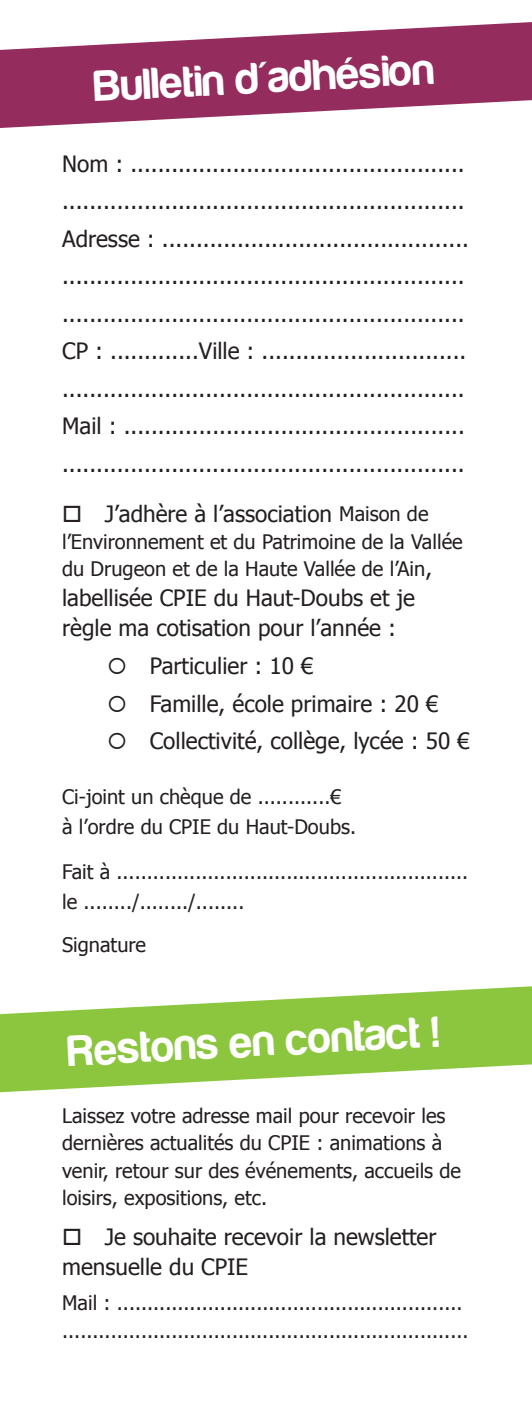
<style>
.page{position:relative;width:532px;height:1418px;background:#fff}
.page>*{position:absolute;margin:0;border:0;box-sizing:border-box;transform-origin:0 0}
.t1{font:45px "Harabara";color:#fff}
.t2{font:22.5px/37.5px "Tahoma";color:#231f20}
.t3{font:20px/27.5px "Tahoma";color:#231f20}
.s1{font-size:20px}
.s2{font-size:22.5px}
</style>
<div class="page">
<svg style="left:0;top:22px;width:531px;height:106px;fill:#942c5e"></svg>
<svg style="left:0;top:986px;width:531px;height:106px;fill:#8bc63e"></svg>
<h1 class="t1" style="left:93px;top:63px;width:341px;rotate:-3deg">Bulletin d'adhésion</h1>
<p class="t2" style="left:62px;top:144px;width:408px">Nom : ................................................. ...........................................................<br>Adresse : ............................................. ........................................................... ...........................................................<br>CP : .............Ville : .............................. ...........................................................<br>Mail : .................................................. ...........................................................</p>
<p class="t2" style="left:62px;top:493px;width:368px">□ J’adhère à l’association <span class="s1">Maison de</span></p>
<p class="t3" style="left:62px;top:527px;width:402px">l’Environnement et du Patrimoine de la Vallée du Drugeon et de la Haute Vallée de l’Ain<span class="s2">,</span></p>
<p class="t2" style="left:62px;top:582px;width:354px;line-height:30px">labellisée CPIE du Haut-Doubs et je règle ma cotisation pour l’année :</p>
<p class="t2" style="left:107px;top:646px;width:208px">○ Particulier : 10 €</p>
<p class="t2" style="left:107px;top:683px;width:332px">○ Famille, école primaire : 20 €</p>
<p class="t2" style="left:107px;top:721px;width:364px">○ Collectivité, collège, lycée : 50 €</p>
<p class="t3" style="left:62px;top:780px;width:295px;line-height:30px">Ci-joint un chèque de ............€ à l’ordre du CPIE du Haut-Doubs.</p>
<p class="t3" style="left:62px;top:855px;width:407px;line-height:30px">Fait à .......................................................... le ......../......../........</p>
<p class="t3" style="left:62px;top:929px;width:85px">Signature</p>
<h1 class="t1" style="left:67px;top:1027px;width:372px;rotate:-3deg">Restons en contact !</h1>
<p class="t3" style="left:62px;top:1100px;width:400px">Laissez votre adresse mail pour recevoir les dernières actualités du CPIE : animations à venir, retour sur des événements, accueils de loisirs, expositions, etc.</p>
<p class="t2" style="left:62px;top:1220px;width:376px;line-height:30px">□ Je souhaite recevoir la newsletter mensuelle du CPIE</p>
<p class="t3" style="left:62px;top:1288px;width:408px">Mail : ......................................................... ...................................................................</p>
</div>
